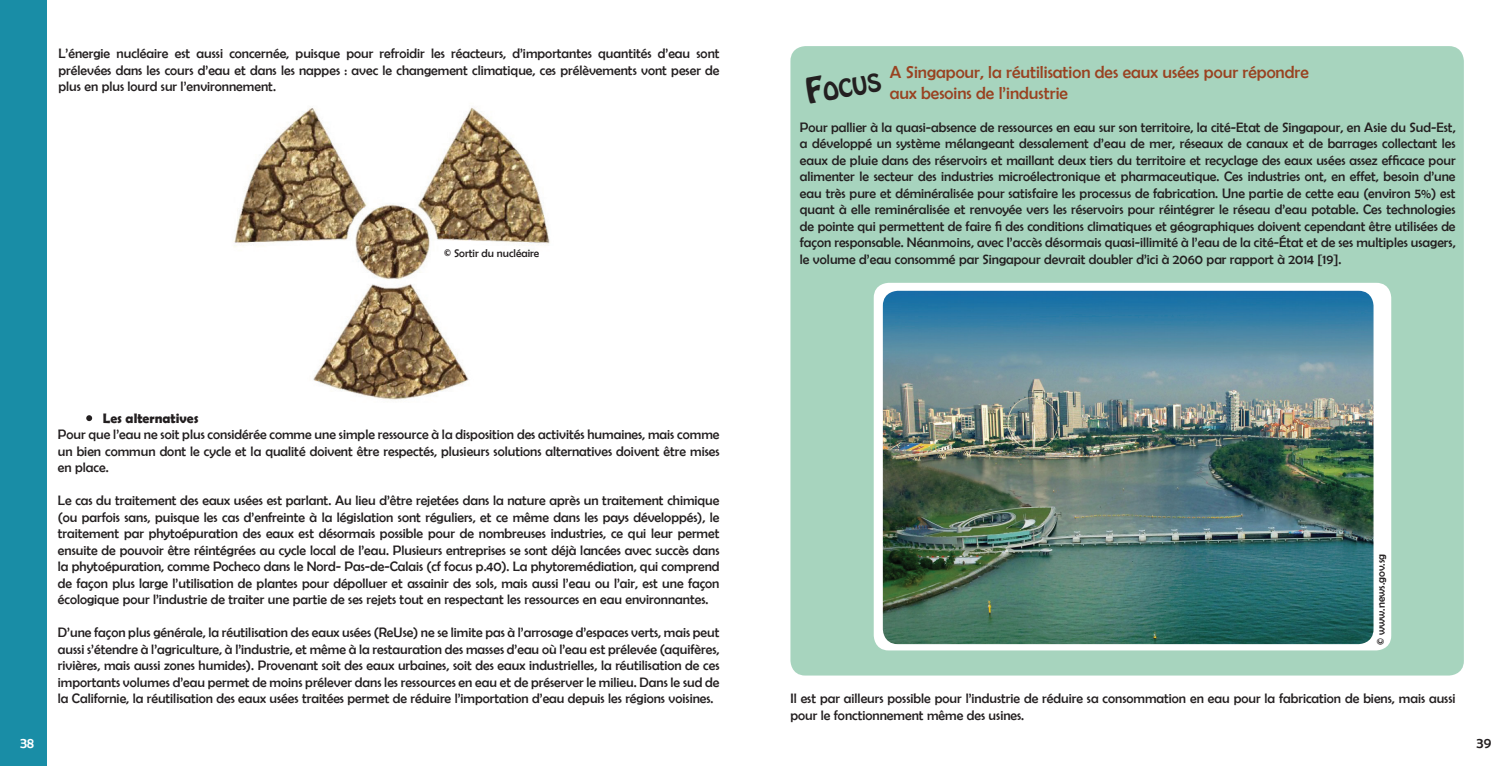
<style>
.page{position:relative;width:1510px;height:766px;background:#fff}
.page>*{position:absolute;margin:0;border:0;box-sizing:border-box;transform-origin:0 0}
.t1{font:21.88px "Hobo Std";color:#231f20}
.t2{font:17.5px/21px "Berlin Sans FB";color:#994221}
.t3{font:15px "Berlin Sans FB";color:#fff}
.t4{font:15px "Berlin Sans FB";color:#231f20}
.t5{font:13.75px/16.5px "Berlin Sans FB";color:#231f20;text-align:justify}
.t6{font:700 13.75px "Berlin Sans FB Demi";color:#231f20}
.t7{font:11.25px "Berlin Sans FB";color:#231f20}
.s1{font-size:31.25px}
</style>
<div class="page">
<img style="left:234px;top:107px;width:316px;height:293px">
<div style="left:790px;top:46px;width:673px;height:629px;background:#a7d4be;border-radius:15px"></div>
<div style="left:0;top:0;width:46px;height:765px;background:#198da6"></div>
<div style="left:873px;top:283px;width:518px;height:367px;background:#fff;border-radius:15px"></div>
<svg style="left:86px;top:415px;width:6px;height:6px"></svg>
<img style="left:883px;top:291px;width:490px;height:353px">
<p class="t5" style="left:58px;top:45px;width:662px">L’énergie nucléaire est aussi concernée, puisque pour refroidir les réacteurs, d’importantes quantités d’eau sont prélevées dans les cours d’eau et dans les nappes : avec le changement climatique, ces prélèvements vont peser de plus en plus lourd sur l’environnement.</p>
<p class="t7" style="left:444px;top:246px;width:97px">© Sortir du nucléaire</p>
<p class="t6" style="left:103px;top:410px;width:97px">Les alternatives</p>
<p class="t5" style="left:58px;top:426px;width:663px">Pour que l’eau ne soit plus considérée comme une simple ressource à la disposition des activités humaines, mais comme un bien commun dont le cycle et la qualité doivent être respectés, plusieurs solutions alternatives doivent être mises en place.</p>
<p class="t5" style="left:58px;top:492px;width:663px">Le cas du traitement des eaux usées est parlant. Au lieu d’être rejetées dans la nature après un traitement chimique (ou parfois sans, puisque les cas d’enfreinte à la législation sont réguliers, et ce même dans les pays développés), le traitement par phytoépuration des eaux est désormais possible pour de nombreuses industries, ce qui leur permet ensuite de pouvoir être réintégrées au cycle local de l’eau. Plusieurs entreprises se sont déjà lancées avec succès dans la phytoépuration, comme Pocheco dans le Nord- Pas-de-Calais (cf focus p.40). La phytoremédiation, qui comprend de façon plus large l’utilisation de plantes pour dépolluer et assainir des sols, mais aussi l’eau ou l’air, est une façon écologique pour l’industrie de traiter une partie de ses rejets tout en respectant les ressources en eau environnantes.</p>
<p class="t5" style="left:58px;top:624px;width:663px">D’une façon plus générale, la réutilisation des eaux usées (ReUse) ne se limite pas à l’arrosage d’espaces verts, mais peut aussi s’étendre à l’agriculture, à l’industrie, et même à la restauration des masses d’eau où l’eau est prélevée (aquifères, rivières, mais aussi zones humides). Provenant soit des eaux urbaines, soit des eaux industrielles, la réutilisation de ces importants volumes d’eau permet de moins prélever dans les ressources en eau et de préserver le milieu. Dans le sud de la Californie, la réutilisation des eaux usées traitées permet de réduire l’importation d’eau depuis les régions voisines.</p>
<p class="t2" style="left:890px;top:61px;width:420px">A Singapour, la réutilisation des eaux usées pour répondre aux besoins de l’industrie</p>
<p class="t5" style="left:800px;top:119px;width:657px">Pour pallier à la quasi-absence de ressources en eau sur son territoire, la cité-Etat de Singapour, en Asie du Sud-Est, a développé un système mélangeant dessalement d’eau de mer, réseaux de canaux et de barrages collectant les eaux de pluie dans des réservoirs et maillant deux tiers du territoire et recyclage des eaux usées assez efficace pour alimenter le secteur des industries microélectronique et pharmaceutique. Ces industries ont, en effet, besoin d’une eau très pure et déminéralisée pour satisfaire les processus de fabrication. Une partie de cette eau (environ 5%) est quant à elle reminéralisée et renvoyée vers les réservoirs pour réintégrer le réseau d’eau potable. Ces technologies de pointe qui permettent de faire fi des conditions climatiques et géographiques doivent cependant être utilisées de façon responsable. Néanmoins, avec l’accès désormais quasi-illimité à l’eau de la cité-État et de ses multiples usagers, le volume d’eau consommé par Singapour devrait doubler d’ici à 2060 par rapport à 2014 [19].</p>
<h1 class="t1" style="left:804px;top:80px;width:77px;rotate:-10deg"><span class="s1">F</span>ocus</h1>
<p class="t7" style="left:1374px;top:645px;width:93px;rotate:-90deg">© www.news.gov.sg</p>
<p class="t5" style="left:790px;top:690px;width:666px">Il est par ailleurs possible pour l’industrie de réduire sa consommation en eau pour la fabrication de biens, mais aussi pour le fonctionnement même des usines.</p>
<p class="t3" style="left:20px;top:734px;width:15px">38</p>
<p class="t4" style="left:1476px;top:733px;width:16px">39</p>
</div>
